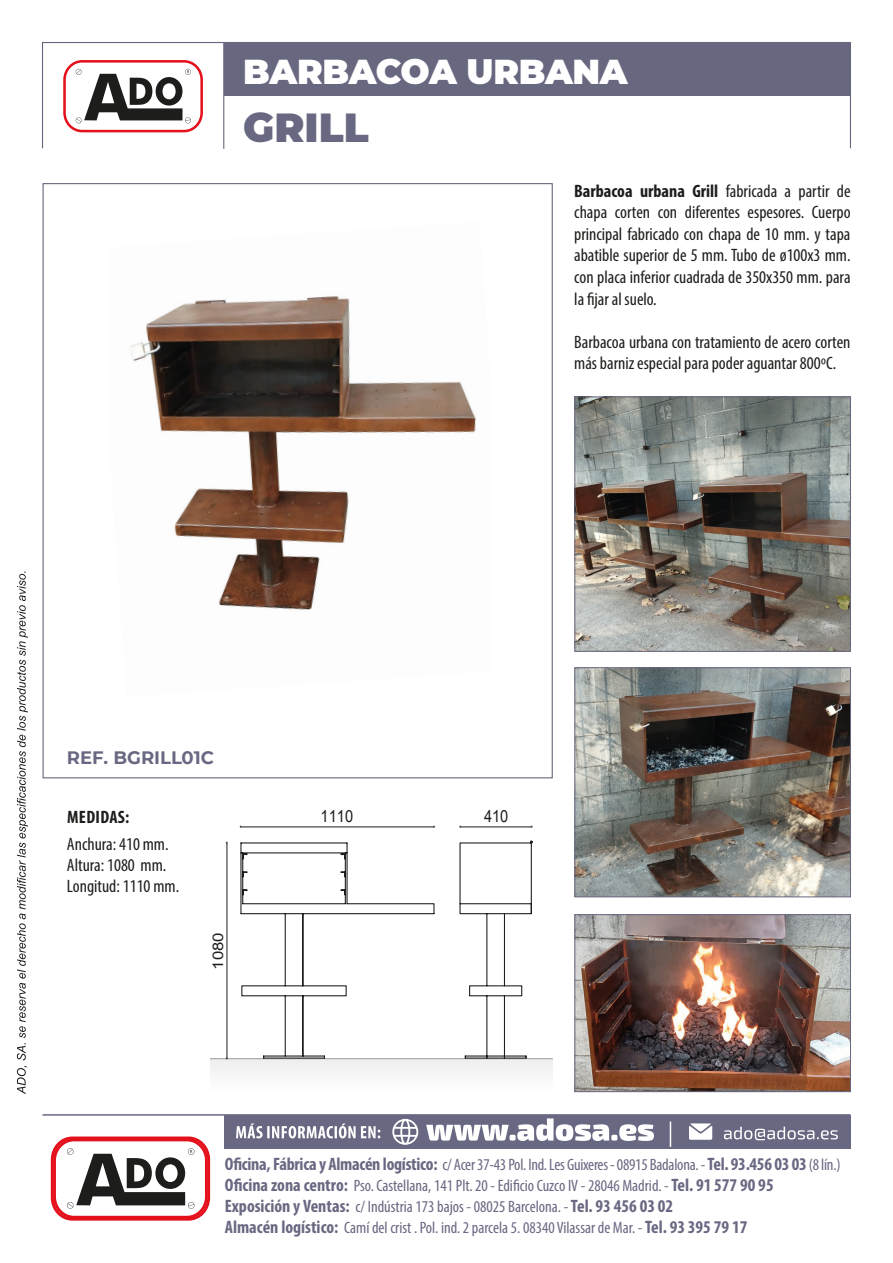
<style>
.page{position:relative;width:893px;height:1263px;background:#fff}
.page>*{position:absolute;margin:0;border:0;box-sizing:border-box;transform-origin:0 0}
.t1{font:900 40.5px "Montserrat";color:#696882}
.t2{font:900 34.5px "Montserrat";letter-spacing:-.01em;color:#fff}
.t3{font:condensed 18px/21.6px "Myriad Pro";color:#1d1d1b;text-align:justify}
.t4{font:700 18px "Montserrat";color:#696882}
.t5{font:700 condensed 18px "Myriad Pro";letter-spacing:.02em;color:#1d1d1b}
.t6{font:16.8px "Arial";color:#1d1d1b;scale:.87 1}
.t7{font:condensed 16.5px/21px "Myriad Pro";color:#696882}
.t8{font:14.55px "Arial";color:#1d1d1b;scale:1.15 1}
.s1{font-weight:700}
.s2{font-weight:700;font-size:18px}
</style>
<div class="page">
<div style="left:42px;top:42px;width:809px;height:107px;border:1px solid #686780"></div>
<hr style="left:223px;top:43px;width:1px;height:106px;background:#686780">
<div style="left:224px;top:43px;width:626px;height:53px;background:#686780"></div>
<svg style="left:63px;top:60px;width:140px;height:72px"></svg>
<div style="left:224px;top:1115px;width:626px;height:33px;background:#696882"></div>
<svg style="left:236px;top:1123px;width:144px;height:15px"></svg>
<hr style="left:43px;top:1114px;width:807px;height:2px;background:#696882">
<svg style="left:392px;top:1119px;width:26px;height:26px"></svg>
<svg style="left:426px;top:1118px;width:228px;height:23px"></svg>
<svg style="left:724px;top:1127px;width:114px;height:13px"></svg>
<svg style="left:689px;top:1123px;width:23px;height:17px"></svg>
<svg style="left:670px;top:1121px;width:1px;height:26px"></svg>
<svg style="left:51px;top:1136px;width:159px;height:84px"></svg>
<svg style="left:17px;top:571px;width:11px;height:523px"></svg>
<div style="left:210px;top:1059px;width:343px;height:34px;background:#f6f6f6"></div>
<hr style="left:210px;top:1058px;width:343px;height:1px;background:#9d9d9d">
<img style="left:130px;top:296px;width:346px;height:314px">
<img style="left:576px;top:669px;width:273px;height:226px">
<div style="left:574px;top:667px;width:277px;height:230px;border:1px solid #686780"></div>
<img style="left:576px;top:916px;width:273px;height:174px">
<div style="left:574px;top:914px;width:277px;height:178px;border:1px solid #686780"></div>
<img style="left:576px;top:398px;width:273px;height:252px">
<div style="left:574px;top:396px;width:277px;height:256px;border:1px solid #686780"></div>
<svg style="left:240px;top:840px;width:293px;height:219px"></svg>
<hr style="left:241px;top:826px;width:193px;height:1px;background:#1d1d1b">
<hr style="left:226px;top:843px;width:1px;height:215px;background:#1d1d1b">
<hr style="left:461px;top:826px;width:70px;height:1px;background:#1d1d1b">
<p class="t2" style="left:243px;top:45px;width:386px">BARBACOA URBANA</p>
<p class="t1" style="left:243px;top:98px;width:127px">GRILL</p>
<p class="t3" style="left:574px;top:180px;width:278px"><span class="s1">Barbacoa urbana Grill</span> fabricada a partir de chapa corten con diferentes espesores. Cuerpo principal fabricado con chapa de 10 mm. y tapa abatible superior de 5 mm. Tubo de ø100x3 mm. con placa inferior cuadrada de 350x350 mm. para la fijar al suelo.</p>
<p class="t3" style="left:574px;top:331px;width:278px">Barbacoa urbana con tratamiento de acero corten más barniz especial para poder aguantar 800ºC.</p>
<p class="t4" style="left:67px;top:744px;width:149px">REF. BGRILL01C</p>
<p class="t5" style="left:67px;top:806px;width:64px">MEDIDAS:</p>
<p class="t3" style="left:67px;top:833px;width:103px">Anchura: 410 mm.</p>
<p class="t3" style="left:67px;top:854px;width:101px">Altura: 1080 mm.</p>
<p class="t3" style="left:67px;top:875px;width:114px">Longitud: 1110 mm.</p>
<p class="t8" style="left:208px;top:970px;width:34px;rotate:-90deg">1080</p>
<p class="t6" style="left:321px;top:805px;width:39px">1110</p>
<p class="t6" style="left:484px;top:805px;width:30px">410</p>
<p class="t7" style="left:225px;top:1153px;width:617px"><span class="s2">Oficina, Fábrica y Almacén logístico:</span> c/ Acer 37-43 Pol. Ind. Les Guixeres - 08915 Badalona. - <span class="s2">Tel. 93.456 03 03</span> (8 lín.)<br><span class="s2">Oficina zona centro:</span> Pso. Castellana, 141 Plt. 20 - Edificio Cuzco IV - 28046 Madrid. - <span class="s2">Tel. 91 577 90 95<br>Exposición y Ventas:</span> c/ Indústria 173 bajos - 08025 Barcelona. - <span class="s2">Tel. 93 456 03 02<br>Almacén logístico:</span> Camí del crist . Pol. ind. 2 parcela 5. 08340 Vilassar de Mar. - <span class="s2">Tel. 93 395 79 17</span></p>
</div>
